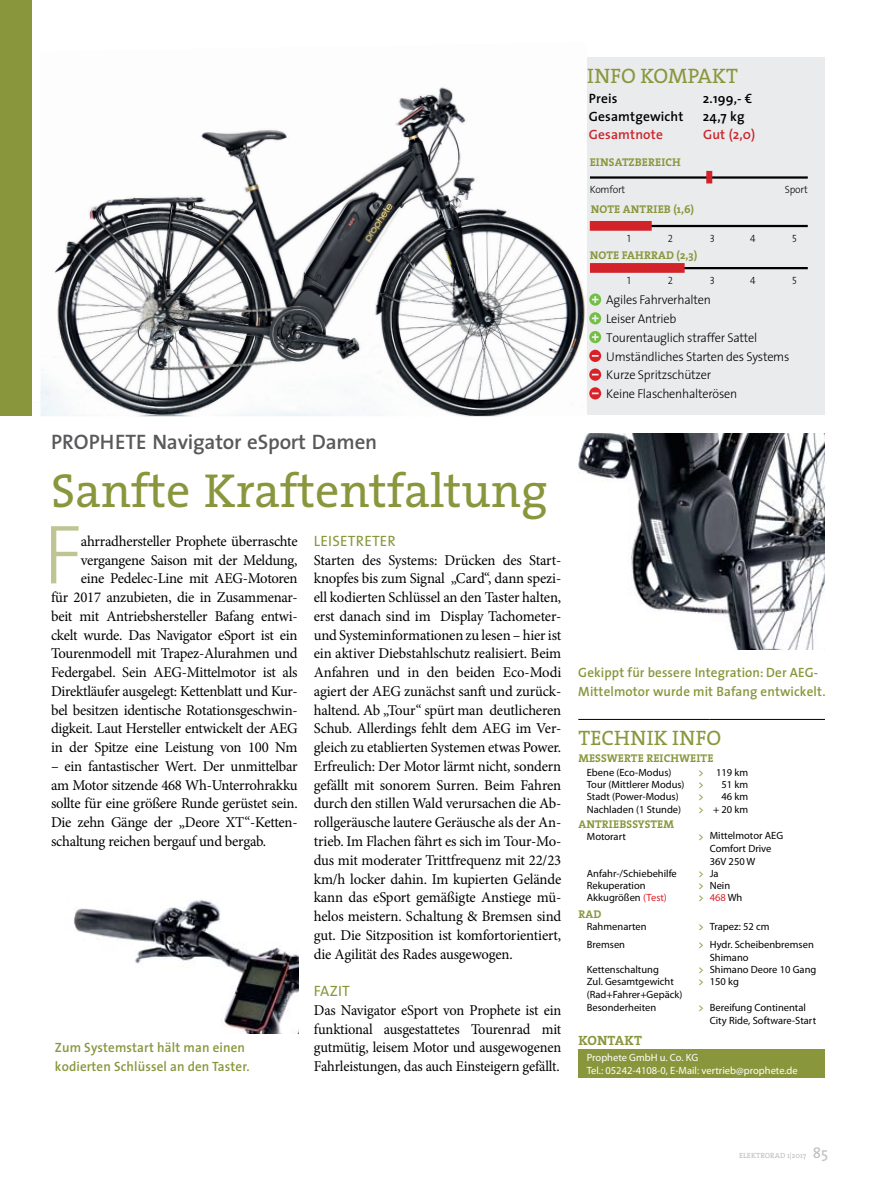
<style>
.page{position:relative;width:893px;height:1191px;background:#fff}
.page>*{position:absolute;margin:0;border:0;box-sizing:border-box;transform-origin:0 0}
.t1{font:84.6px "The Sans Light Caps";color:#bfc592}
.t2{font:48px "The Serif";color:#8a963c}
.t3{font:600 21px "The Sans";letter-spacing:-.01em;color:#58595b}
.t4{font:21px "The Serif";letter-spacing:.005em;color:#8a963c}
.t5{font:15px/18.8px "Minion Pro";letter-spacing:-.015em;color:#000;text-align:justify}
.t6{font:15px/18.8px "Minion Pro";letter-spacing:-.015em;color:#000;text-align:justify;scale:.96 1}
.t7{font:15px "The Sans";letter-spacing:.015em;color:#8a963c}
.t8{font:600 13.5px/18.8px "The Sans";letter-spacing:.01em;color:#8a963c}
.t9{font:600 13.5px "The Sans";letter-spacing:.01em;color:#000}
.t10{font:600 13.5px "The Sans";letter-spacing:.01em;color:#c9252c}
.t11{font:700 13.5px "The Serif";letter-spacing:.015em;color:#8a963c}
.t12{font:300 12.75px/18.8px "The Sans";letter-spacing:-.02em;color:#000}
.t13{font:700 11.25px "The Serif";letter-spacing:.015em;color:#8a963c}
.t14{font:10.5px/12.6px "Myriad Pro";color:#000}
.t15{font:10.5px/12.6px "Myriad Pro";color:#fff}
.t16{font:300 10.5px "The Sans";letter-spacing:-.02em;color:#000}
.t17{font:10.5px "The Sans Light Caps";color:#000}
.t18{font:10.5px "Myriad Pro";color:#da2128}
.t19{font:10.5px "The Sans";color:#8a963c}
.t20{font:7.5px "The Serif";letter-spacing:.015em;color:#bcbdc0}
.s1{font-family:"The Sans";color:#8a963c}
.s2{color:#da2128}
.s3{color:#000}
.s4{font-size:15px}
</style>
<div class="page">
<div style="left:578px;top:57px;width:247px;height:357px;background:#eaebec"></div>
<div style="left:578px;top:1049px;width:247px;height:29px;background:#8a963c"></div>
<hr style="left:578px;top:719px;width:132px;height:1px;background:#000">
<hr style="left:710px;top:719px;width:115px;height:1px;background:#000">
<hr style="left:590px;top:225px;width:218px;height:2px;background:#000">
<hr style="left:590px;top:267px;width:218px;height:2px;background:#000">
<hr style="left:590px;top:176px;width:218px;height:3px;background:#000">
<div style="left:706px;top:171px;width:6px;height:12px;background:#d2232a"></div>
<div style="left:590px;top:263px;width:95px;height:10px;background:#d2232a"></div>
<div style="left:590px;top:221px;width:62px;height:10px;background:#d2232a"></div>
<img style="left:74px;top:900px;width:225px;height:133px">
<img style="left:578px;top:433px;width:247px;height:216px">
<svg style="left:589px;top:293px;width:12px;height:13px"></svg>
<svg style="left:589px;top:312px;width:12px;height:12px"></svg>
<svg style="left:589px;top:331px;width:12px;height:12px"></svg>
<svg style="left:589px;top:350px;width:12px;height:12px"></svg>
<svg style="left:589px;top:368px;width:12px;height:13px"></svg>
<svg style="left:589px;top:387px;width:12px;height:12px"></svg>
<div style="left:0;top:0;width:32px;height:416px;background:#8a963c"></div>
<img style="left:41px;top:57px;width:546px;height:359px">
<h3 class="t3" style="left:51px;top:424px;width:328px">Prophete Navigator eSport Damen</h3>
<h2 class="t2" style="left:51px;top:451px;width:498px">SANFTE KRAFTENTFALTUNG</h2>
<h1 class="t1" style="left:43px;top:509px;width:41px">F</h1>
<p class="t5" style="left:51px;top:532px;width:248px;text-align:right">ahrradhersteller Prophete überraschte vergangene Saison mit der Meldung,<br>eine Pedelec-Line mit AEG-Motoren<br>für 2017 anzubieten, die in Zusammenar&shy;beit mit Antriebshersteller Bafang entwi&shy;ckelt wurde. Das Navigator eSport ist ein Tourenmodell mit Trapez-Alurahmen und Federgabel. Sein AEG-Mittelmotor ist als Direktläufer ausgelegt: Kettenblatt und Kur&shy;bel besitzen identische Rotationsgeschwin&shy;digkeit. Laut Hersteller entwickelt der AEG in der Spitze eine Leistung von 100 Nm</p>
<p class="t5" style="left:51px;top:757px;width:248px">– ein fantastischer Wert. Der unmittelbar am Motor sitzende 468 Wh-Unterrohrakku sollte für eine größere Runde gerüstet sein.<br>Die zehn Gänge der „Deore XT“-Ketten&shy;schaltung reichen bergauf und bergab.</p>
<p class="t8" style="left:55px;top:1038px;width:196px">Zum Systemstart hält man einen kodierten Schlüssel an den Taster.</p>
<p class="t7" style="left:314px;top:528px;width:83px">LEISETRETER</p>
<p class="t5" style="left:314px;top:550px;width:249px">Starten des Systems: Drücken des Start&shy;knopfes bis zum Signal „Card“, dann spezi&shy;ell kodierten Schlüssel an den Taster halten, erst danach sind im Display Tachometer&shy;und Systeminformationen zu lesen – hier ist ein aktiver Diebstahlschutz realisiert. Beim Anfahren und in den beiden Eco-Modi agiert der AEG zunächst sanft und zurück&shy;haltend. Ab „Tour“ spürt man deutlicheren Schub. Allerdings fehlt dem AEG im Ver&shy;gleich zu etablierten Systemen etwas Power.<br>Erfreulich: Der Motor lärmt nicht, sondern gefällt mit sonorem Surren. Beim Fahren durch den stillen Wald verursachen die Ab&shy;rollgeräusche lautere Geräusche als der An&shy;trieb. Im Flachen fährt es sich im Tour-Mo&shy;dus mit moderater Trittfrequenz mit 22/23 km/h locker dahin. Im kupierten Gelände kann das eSport gemäßigte Anstiege mü&shy;helos meistern. Schaltung &amp; Bremsen sind gut. Die Sitzposition ist komfortorientiert, die Agilität des Rades ausgewogen.</p>
<p class="t7" style="left:314px;top:978px;width:37px">FAZIT</p>
<p class="t6" style="left:314px;top:1000px;width:259px">Das Navigator eSport von Prophete ist ein funktional ausgestattetes Tourenrad mit gutmütig, leisem Motor und ausgewogenen Fahrleistungen, das auch Einsteigern gefällt.</p>
<h3 class="t4" style="left:587px;top:58px;width:139px">INFO KOMPAKT</h3>
<p class="t9" style="left:589px;top:87px;width:30px">Preis</p>
<p class="t9" style="left:703px;top:87px;width:51px">2.199,- €</p>
<p class="t9" style="left:589px;top:105px;width:96px">Gesamtgewicht</p>
<p class="t9" style="left:703px;top:105px;width:43px">24,7 kg</p>
<p class="t10" style="left:589px;top:123px;width:75px">Gesamtnote</p>
<p class="t10" style="left:703px;top:123px;width:54px">Gut (2,0)</p>
<p class="t13" style="left:590px;top:153px;width:14px">EINSAT</p>
<p class="t13" style="left:629px;top:153px;width:14px">ZBEREICH</p>
<p class="t16" style="left:590px;top:181px;width:37px">Komfort</p>
<p class="t16" style="left:785px;top:181px;width:24px">Sport</p>
<p class="t17" style="left:627px;top:232px;width:5px">1</p>
<p class="t17" style="left:668px;top:232px;width:7px">2</p>
<p class="t17" style="left:710px;top:232px;width:7px">3</p>
<p class="t17" style="left:750px;top:232px;width:7px">4</p>
<p class="t17" style="left:792px;top:232px;width:6px">5</p>
<p class="t17" style="left:627px;top:275px;width:5px">1</p>
<p class="t17" style="left:668px;top:275px;width:7px">2</p>
<p class="t17" style="left:710px;top:275px;width:7px">3</p>
<p class="t17" style="left:750px;top:275px;width:7px">4</p>
<p class="t17" style="left:792px;top:275px;width:6px">5</p>
<p class="t13" style="left:591px;top:200px;width:17px">NOTE</p>
<p class="t13" style="left:623px;top:200px;width:16px">ANTRIEB</p>
<p class="t13" style="left:673px;top:200px;width:22px">(1,6)</p>
<p class="t13" style="left:590px;top:246px;width:17px">NOTE</p>
<p class="t13" style="left:622px;top:246px;width:15px">FAHRRAD</p>
<p class="t13" style="left:677px;top:246px;width:22px">(2,3)</p>
<p class="t12" style="left:606px;top:290px;width:185px">Agiles Fahrverhalten<br>Leiser Antrieb<br>Tourentauglich straffer Sattel<br>Umständliches Starten des Systems<br>Kurze Spritzschützer<br>Keine Flaschenhalterösen</p>
<p class="t8" style="left:578px;top:663px;width:249px">Gekippt für bessere Integration: Der AEG-<br>Mittelmotor wurde mit Bafang entwickelt.</p>
<h3 class="t4" style="left:578px;top:720px;width:144px">TECHNIK INFO</h3>
<p class="t13" style="left:578px;top:748px;width:136px">MESSWERTE REICHWEITE</p>
<p class="t14" style="left:587px;top:766px;width:86px">Ebene (Eco-Modus)</p>
<p class="t14" style="left:699px;top:766px;width:51px"><span class="s1">&gt;</span> 119 km</p>
<p class="t14" style="left:587px;top:778px;width:99px">Tour (Mittlerer Modus)</p>
<p class="t14" style="left:699px;top:778px;width:51px"><span class="s1">&gt;</span> 51 km</p>
<p class="t14" style="left:587px;top:790px;width:93px">Stadt (Power-Modus)</p>
<p class="t14" style="left:699px;top:790px;width:51px"><span class="s1">&gt;</span> 46 km</p>
<p class="t14" style="left:587px;top:802px;width:96px">Nachladen (1 Stunde)</p>
<p class="t14" style="left:699px;top:802px;width:51px"><span class="s1">&gt;</span> + 20 km</p>
<p class="t13" style="left:578px;top:814px;width:97px">ANTRIEBSSYSTEM</p>
<p class="t14" style="left:587px;top:829px;width:41px">Motorart</p>
<p class="t14" style="left:710px;top:829px;width:75px;text-indent:-11px"><span class="s1">&gt;</span> Mittelmotor AEG<br>Comfort Drive<br>36V 250 W</p>
<p class="t14" style="left:587px;top:866px;width:92px">Anfahr-/Schiebehilfe</p>
<p class="t14" style="left:699px;top:866px;width:22px"><span class="s1">&gt;</span> Ja</p>
<p class="t14" style="left:587px;top:879px;width:60px">Rekuperation</p>
<p class="t14" style="left:699px;top:878px;width:33px"><span class="s1">&gt;</span> Nein</p>
<p class="t14" style="left:587px;top:891px;width:82px">Akkugrößen <span class="s2">(Test)</span></p>
<p class="t18" style="left:699px;top:890px;width:45px"><span class="s1">&gt;</span> 468 <span class="s3">Wh</span></p>
<p class="t13" style="left:578px;top:904px;width:25px">RAD</p>
<p class="t14" style="left:587px;top:920px;width:61px">Rahmenarten</p>
<p class="t14" style="left:699px;top:920px;width:72px"><span class="s1">&gt;</span> Trapez: 52 cm</p>
<p class="t14" style="left:587px;top:938px;width:40px">Bremsen</p>
<p class="t14" style="left:710px;top:938px;width:106px;text-indent:-11px"><span class="s1">&gt;</span> Hydr. Scheibenbremsen<br>Shimano</p>
<p class="t14" style="left:587px;top:962px;width:74px">Kettenschaltung</p>
<p class="t14" style="left:699px;top:962px;width:119px"><span class="s1">&gt;</span> Shimano Deore 10 Gang</p>
<p class="t14" style="left:587px;top:975px;width:89px">Zul. Gesamtgewicht</p>
<p class="t19" style="left:699px;top:972px;width:7px">&gt;</p>
<p class="t14" style="left:587px;top:987px;width:97px">(Rad+Fahrer+Gepäck)</p>
<p class="t14" style="left:710px;top:974px;width:31px">150 kg</p>
<p class="t14" style="left:587px;top:1001px;width:71px">Besonderheiten</p>
<p class="t14" style="left:710px;top:1001px;width:108px;text-indent:-11px"><span class="s1">&gt;</span> Bereifung Continental<br>City Ride, Software-Start</p>
<p class="t11" style="left:578px;top:1029px;width:65px">KONTAKT</p>
<p class="t15" style="left:587px;top:1051px;width:212px">Prophete GmbH u. Co. KG<br>Tel.: 05242-4108-0, E-Mail: vertrieb@prophete.de</p>
<p class="t20" style="left:739px;top:1149px;width:90px">ELEKTRORAD 1|2017 <span class="s4">85</span></p>
</div>
